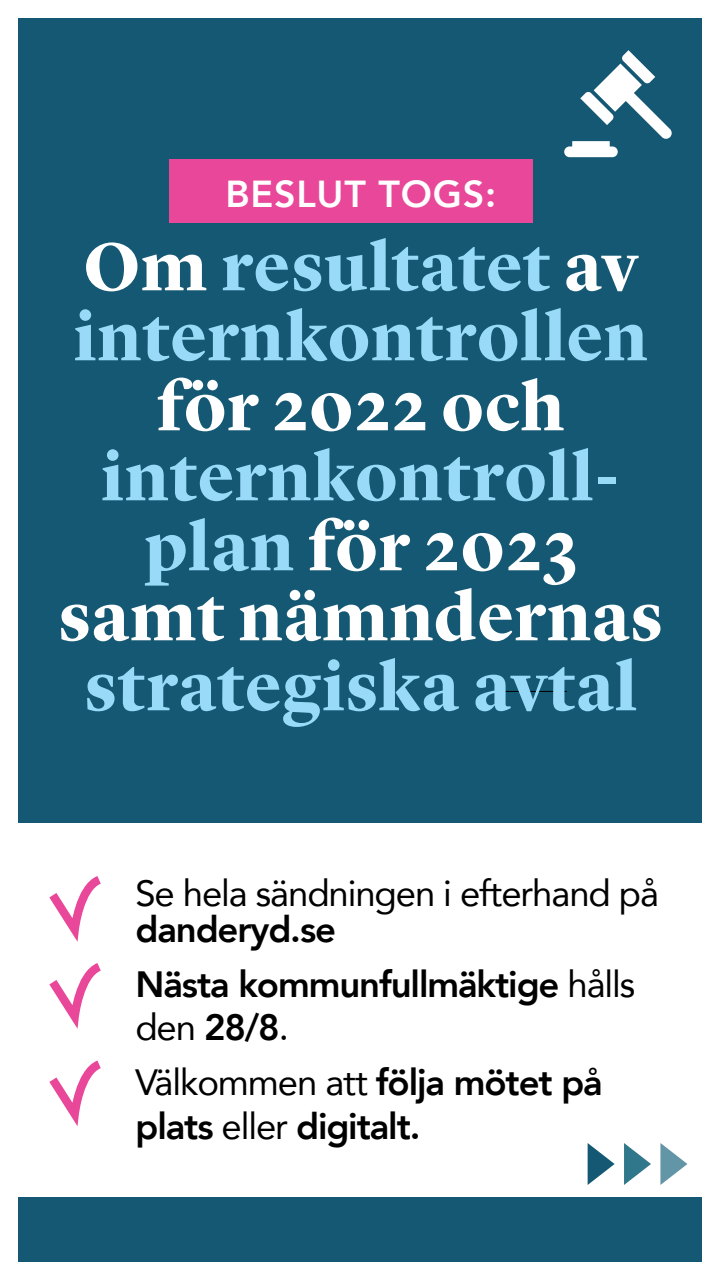
<style>
.page{position:relative;width:720px;height:1280px;background:#fff}
.page>*{position:absolute;margin:0;border:0;box-sizing:border-box;transform-origin:0 0}
.t1{font:700 70px/70px "Lyon Display";letter-spacing:.02em;color:#fff;text-align:center}
.t2{font:700 70px/70px "Lyon Display";letter-spacing:.02em;color:#98daf7}
.t3{font:800 37.5px "Avenir";letter-spacing:.02em;color:#fff}
.t4{font:36.5px/54.8px "Avenir";letter-spacing:-.03em;color:#000}
.t5{font:800 36.5px/54.8px "Avenir";letter-spacing:-.03em;color:#000}
.s1{color:#fff}
.s2{color:#98daf7}
.s3{font-weight:400}
.s4{font-weight:800}
</style>
<div class="page">
<div style="left:18px;top:18px;width:684px;height:1244px;background:#155874"></div>
<hr style="left:499px;top:691px;width:68px;height:1px;background:#000001">
<div style="left:170px;top:160px;width:363px;height:64px;background:#e94799"></div>
<div style="left:0;top:823px;width:720px;height:374px;background:#fff"></div>
<div style="left:564px;top:146px;width:54px;height:11px;background:#fff;border-radius:5px"></div>
<svg style="left:580px;top:50px;width:92px;height:89px"></svg>
<svg style="left:49px;top:876px;width:52px;height:153px"></svg>
<svg style="left:49px;top:1060px;width:52px;height:66px"></svg>
<svg style="left:624px;top:1143px;width:27px;height:42px"></svg>
<svg style="left:588px;top:1143px;width:27px;height:42px"></svg>
<svg style="left:660px;top:1143px;width:27px;height:42px"></svg>
<p class="t3" style="left:225px;top:165px;width:272px">BESLUT TOGS:</p>
<h1 class="t2" style="left:74px;top:226px;width:575px"><span class="s1">Om</span> resultatet <span class="s1">av </span>internkontrollen</h1>
<h1 class="t1" style="left:157px;top:366px;width:408px">för 2022 och</h1>
<h1 class="t1" style="left:59px;top:436px;width:606px"><span class="s2">internkontroll&shy;plan</span> för 2023 samt nämndernas</h1>
<h1 class="t2" style="left:85px;top:646px;width:554px">strategiska avtal</h1>
<p class="t4" style="left:135px;top:865px;width:525px">Se hela sändningen i efterhand på</p>
<p class="t5" style="left:135px;top:902px;width:502px">danderyd.se<br>Nästa kommunfullmäktige <span class="s3">hålls</span></p>
<p class="t4" style="left:135px;top:999px;width:469px">den <span class="s4">28/8</span>.<br>Välkommen att <span class="s4">följa mötet på</span></p>
<p class="t5" style="left:135px;top:1099px;width:287px">plats <span class="s3">eller</span> digitalt.</p>
</div>
